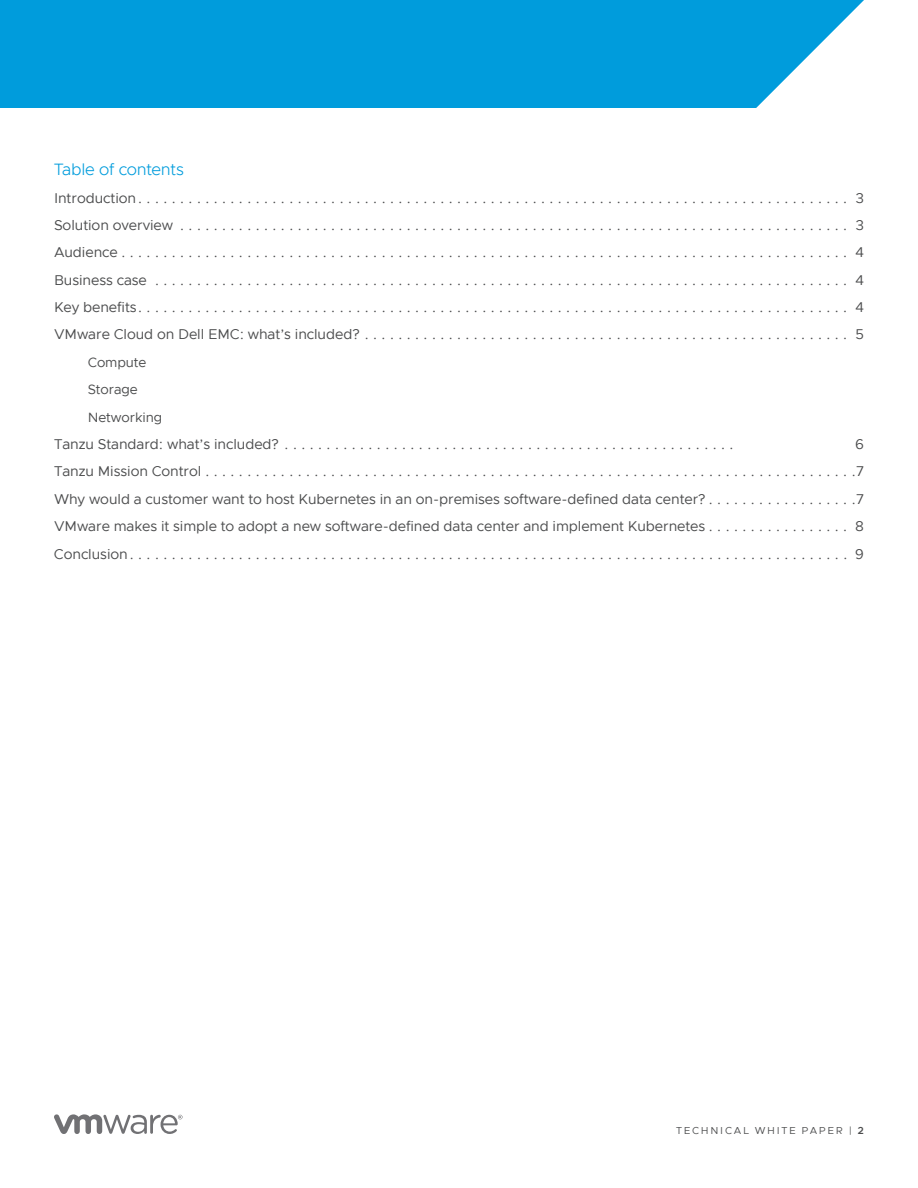
<style>
.page{position:relative;width:918px;height:1188px;background:#fff}
.page>*{position:absolute;margin:0;border:0;box-sizing:border-box;transform-origin:0 0}
.t1{font:300 16.5px "Metropolis";letter-spacing:-.015em;color:#009cdc}
.t2{font:14.25px/27.5px "Metropolis";letter-spacing:-.005em;color:#4b4c4d;text-align:justify}
.t3{font:13.5px/27.5px "Metropolis";letter-spacing:-.005em;color:#4b4c4d}
.t4{font:10.2px "Metropolis";letter-spacing:.165em;color:#4b4c4d}
.s1{font-weight:600}
</style>
<div class="page">
<div style="left:0;top:0;width:864px;height:108px;background:#009cdc"></div>
<svg style="left:54px;top:1114px;width:129px;height:20px"></svg>
<p class="t1" style="left:54px;top:159px;width:131px">Table of contents</p>
<p class="t2" style="left:54px;top:184px;width:812px">Introduction . . . . . . . . . . . . . . . . . . . . . . . . . . . . . . . . . . . . . . . . . . . . . . . . . . . . . . . . . . . . . . . . . . . . . . . . . . . . . . . . . . . . . 3<br>Solution overview . . . . . . . . . . . . . . . . . . . . . . . . . . . . . . . . . . . . . . . . . . . . . . . . . . . . . . . . . . . . . . . . . . . . . . . . . . . . . . . . 3<br>Audience . . . . . . . . . . . . . . . . . . . . . . . . . . . . . . . . . . . . . . . . . . . . . . . . . . . . . . . . . . . . . . . . . . . . . . . . . . . . . . . . . . . . . . . 4<br>Business case . . . . . . . . . . . . . . . . . . . . . . . . . . . . . . . . . . . . . . . . . . . . . . . . . . . . . . . . . . . . . . . . . . . . . . . . . . . . . . . . . . . 4<br>Key benefits . . . . . . . . . . . . . . . . . . . . . . . . . . . . . . . . . . . . . . . . . . . . . . . . . . . . . . . . . . . . . . . . . . . . . . . . . . . . . . . . . . . . . 4<br>VMware Cloud on Dell EMC: what’s included? . . . . . . . . . . . . . . . . . . . . . . . . . . . . . . . . . . . . . . . . . . . . . . . . . . . . . . . . . . 5</p>
<p class="t3" style="left:88px;top:348px;width:76px">Compute<br>Storage<br>Networking</p>
<p class="t2" style="left:855px;top:430px;width:10px">6<br>7<br>7<br>8</p>
<p class="t2" style="left:54px;top:430px;width:812px;text-align:left">Tanzu Standard: what’s included? . . . . . . . . . . . . . . . . . . . . . . . . . . . . . . . . . . . . . . . . . . . . . . . . . . . . . .<br>Tanzu Mission Control . . . . . . . . . . . . . . . . . . . . . . . . . . . . . . . . . . . . . . . . . . . . . . . . . . . . . . . . . . . . . . . . . . . . . . . . . . . . .<br>Why would a customer want to host Kubernetes in an on-premises software-defined data center? . . . . . . . . . . . . . . . . .<br>VMware makes it simple to adopt a new software-defined data center and implement Kubernetes . . . . . . . . . . . . . . . . .<br>Conclusion . . . . . . . . . . . . . . . . . . . . . . . . . . . . . . . . . . . . . . . . . . . . . . . . . . . . . . . . . . . . . . . . . . . . . . . . . . . . . . . . . . . . . . 9</p>
<p class="t4" style="left:676px;top:1124px;width:189px">TECHNICAL WHITE PAPER | <span class="s1">2</span></p>
</div>
